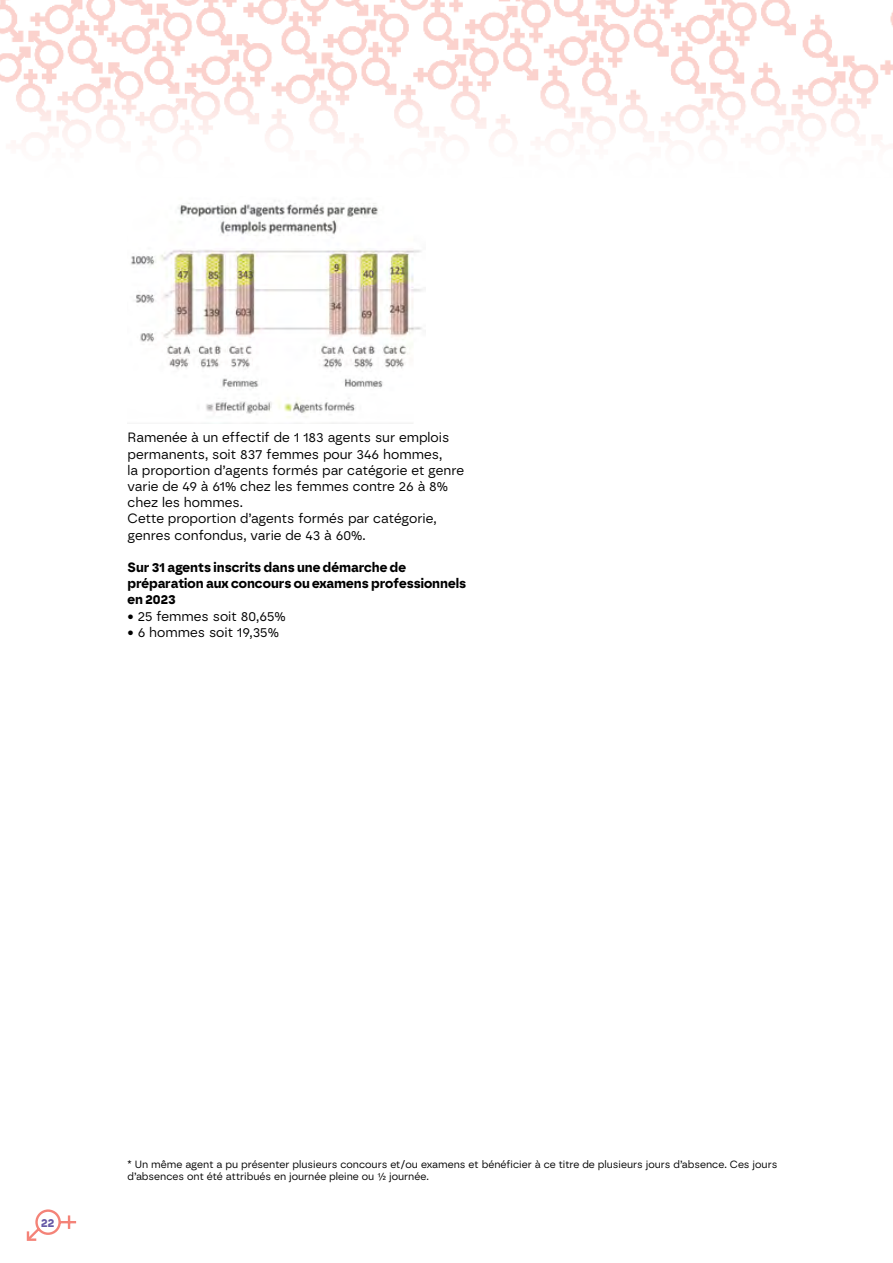
<style>
.page{position:relative;width:893px;height:1263px;background:#fff}
.page>*{position:absolute;margin:0;border:0;box-sizing:border-box;transform-origin:0 0}
.t1{font:13.5px/16.2px "Borna";color:#000}
.t2{font:700 13.5px/16.2px "Borna";color:#000}
.t3{font:700 12px "Borna";color:#6658a6}
.t4{font:10.5px/12.6px "Borna";color:#000}
.s1{font-weight:700}
</style>
<div class="page">
<svg style="left:26px;top:1209px;width:51px;height:32px"></svg>
<img style="left:0;top:0;width:893px;height:141px">
<img style="left:131px;top:203px;width:292px;height:214px">
<p class="t1" style="left:128px;top:429px;width:338px">Ramenée à un effectif de 1 183 agents sur emplois permanents, soit 837 femmes pour 346 hommes,<br>la proportion d’agents formés par catégorie et genre varie de 49 à 61% chez les femmes contre 26 à 8% chez les hommes.<br>Cette proportion d’agents formés par catégorie, genres confondus, varie de 43 à 60%.</p>
<p class="t2" style="left:128px;top:559px;width:340px">Sur 31 agents inscrits dans une démarche de préparation aux concours ou examens professionnels en 2023</p>
<p class="t1" style="left:128px;top:608px;width:160px"><span class="s1">•</span> 25 femmes soit 80,65%</p>
<p class="t1" style="left:128px;top:624px;width:153px">• 6 hommes soit 19,35%</p>
<p class="t3" style="left:41px;top:1215px;width:15px">22</p>
<p class="t4" style="left:128px;top:1158px;width:651px">* Un même agent a pu présenter plusieurs concours et/ou examens et bénéficier à ce titre de plusieurs jours d’absence. Ces jours d’absences ont été attribués en journée pleine ou ½ journée.</p>
</div>
